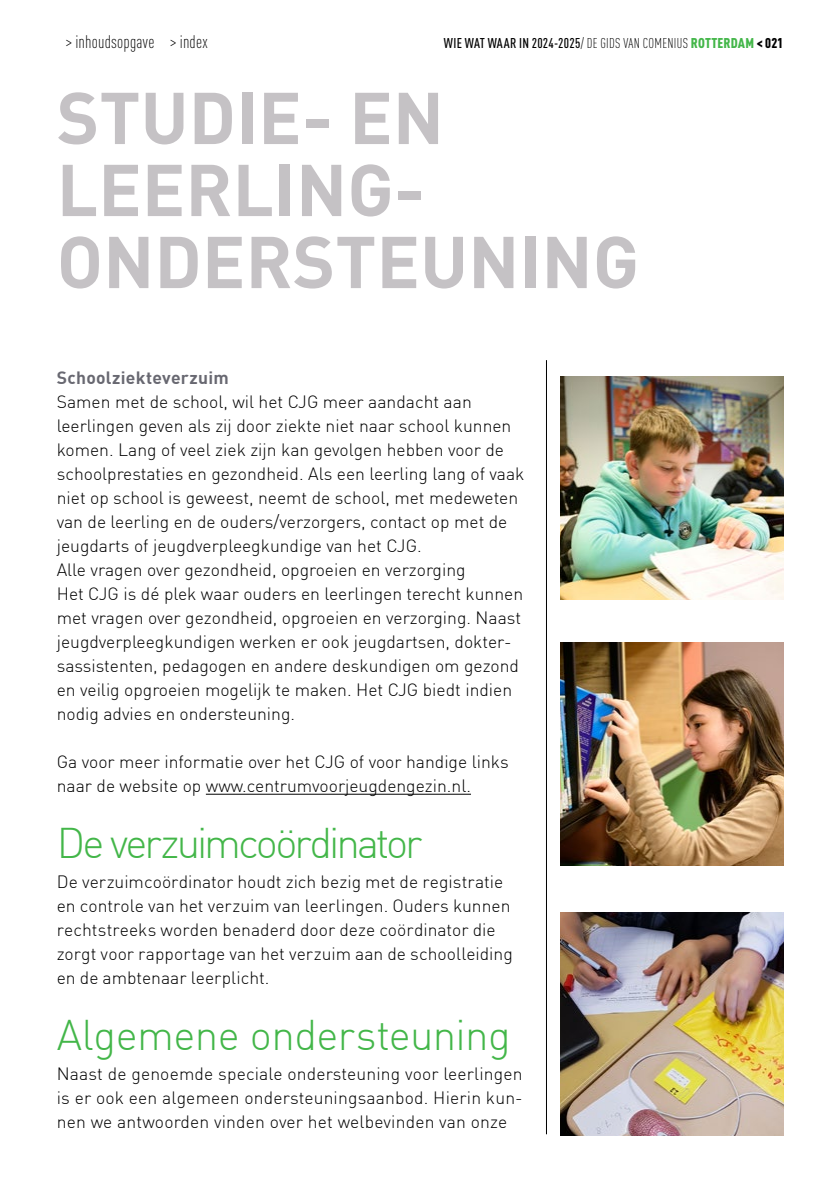
<style>
.page{position:relative;width:840px;height:1191px;background:#fff}
.page>*{position:absolute;margin:0;border:0;box-sizing:border-box;transform-origin:0 0}
.t1{font:700 72px/72px "DIN";color:#c5c2c5}
.t2{font:300 42px "DIN";letter-spacing:-.03em;color:#43b649}
.t3{font:300 42px "DIN";letter-spacing:-.07em;color:#43b649}
.t4{font:300 18px "DIN Cond";letter-spacing:.01em;color:#000}
.t5{font:300 17.6px/24px "DIN";color:#000}
.t6{font:700 17.6px "DIN";letter-spacing:.015em;color:#686871}
.t7{font:500 14px "DIN Cond";letter-spacing:.02em;color:#000}
.s1{font-weight:300}
.s2{font-weight:900;color:#43b649}
.s3{font-weight:900}
</style>
<div class="page">
<hr style="left:545px;top:360px;width:1px;height:774px;background:#000">
<img style="left:560px;top:376px;width:222px;height:223px">
<img style="left:560px;top:643px;width:222px;height:223px">
<img style="left:560px;top:912px;width:222px;height:223px">
<hr style="left:206px;top:793px;width:264px;height:1px;background:#000">
<p class="t4" style="left:66px;top:31px;width:143px">&gt; inhoudsopgave &gt; index</p>
<p class="t7" style="left:443px;top:35px;width:340px">WIE WAT WAAR IN 2024-2025<span class="s1">/ DE GIDS VAN COMENIUS</span> <span class="s2">ROTTERDAM</span> <span class="s3">&lt; 021</span></p>
<h1 class="t1" style="left:57px;top:79px;width:583px">STUDIE- EN<br>LEERLING-<br>ONDERSTEUNING</h1>
<p class="t6" style="left:57px;top:366px;width:173px">Schoolziekteverzuim</p>
<p class="t5" style="left:57px;top:389px;width:469px">Samen met de school, wil het CJG meer aandacht aan leerlingen geven als zij door ziekte niet naar school kunnen komen. Lang of veel ziek zijn kan gevolgen hebben voor de schoolprestaties en gezondheid. Als een leerling lang of vaak niet op school is geweest, neemt de school, met medeweten van de leerling en de ouders/verzorgers, contact op met de jeugdarts of jeugdverpleegkundige van het CJG.<br>Alle vragen over gezondheid, opgroeien en verzorging<br>Het CJG is dé plek waar ouders en leerlingen terecht kunnen met vragen over gezondheid, opgroeien en verzorging. Naast jeugdverpleegkundigen werken er ook jeugdartsen, dokter&shy;sassistenten, pedagogen en andere deskundigen om gezond en veilig opgroeien mogelijk te maken. Het CJG biedt indien nodig advies en ondersteuning.</p>
<p class="t5" style="left:57px;top:749px;width:453px">Ga voor meer informatie over het CJG of voor handige links naar de website op www.centrumvoorjeugdengezin.nl.</p>
<h2 class="t3" style="left:57px;top:817px;width:367px">De verzuimcoördinator</h2>
<p class="t5" style="left:57px;top:869px;width:457px">De verzuimcoördinator houdt zich bezig met de registratie en controle van het verzuim van leerlingen. Ouders kunnen rechtstreeks worden benaderd door deze coördinator die zorgt voor rapportage van het verzuim aan de schoolleiding en de ambtenaar leerplicht.</p>
<h2 class="t2" style="left:57px;top:1009px;width:455px">Algemene ondersteuning</h2>
<p class="t5" style="left:57px;top:1061px;width:467px;text-align:justify">Naast de genoemde speciale ondersteuning voor leerlingen is er ook een algemeen ondersteuningsaanbod. Hierin kun&shy;nen we antwoorden vinden over het welbevinden van onze</p>
</div>
